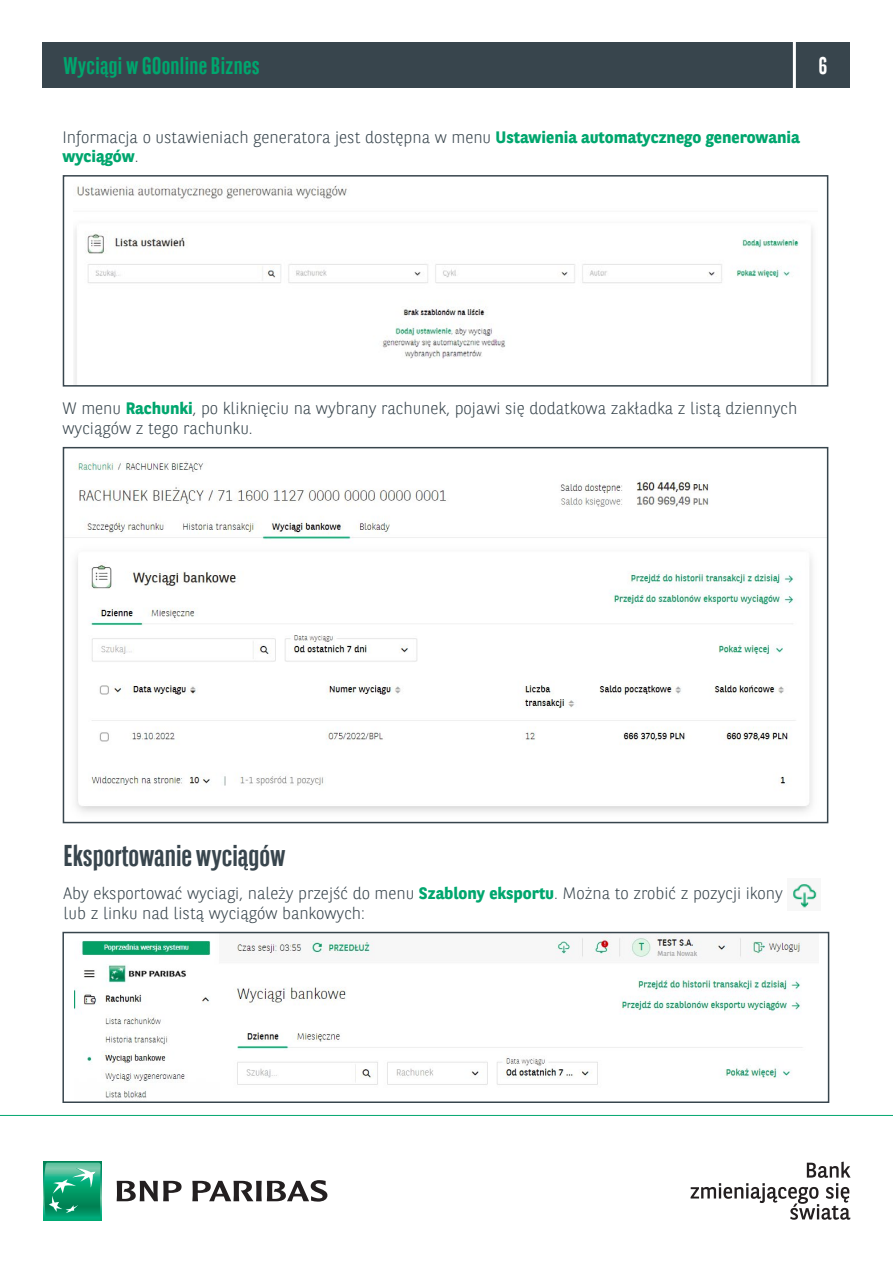
<style>
.page{position:relative;width:893px;height:1263px;background:#fff}
.page>*{position:absolute;margin:0;border:0;box-sizing:border-box;transform-origin:0 0}
.TYTUŁY_SEKCJI{font:700 30px "BNPP Sans Condensed";color:#38454d}
.t1{font:700 24px "BNPP Sans Condensed";letter-spacing:.015em;color:#00a66e}
.t2{font:700 24px "BNPP Sans Condensed";color:#fff}
.TEXT_BASIC{font:300 16.5px/19.5px "BNPP Sans";color:#38454d}
.s1{font-weight:700;color:#00a66e}
</style>
<div class="page">
<svg style="left:691px;top:1161px;width:160px;height:59px"></svg>
<svg style="left:117px;top:1181px;width:65px;height:20px"></svg>
<svg style="left:192px;top:1180px;width:135px;height:21px"></svg>
<svg style="left:43px;top:1161px;width:59px;height:59px"></svg>
<svg style="left:44px;top:1163px;width:57px;height:55px;background:#2dab82"></svg>
<hr style="left:0;top:1115px;width:893px;height:1px;background:#00a66e">
<div style="left:43px;top:43px;width:807px;height:45px;background:#38454d"></div>
<hr style="left:793px;top:41px;width:3px;height:48px;background:#fff">
<img style="left:74px;top:185px;width:739px;height:199px">
<div style="left:63px;top:175px;width:765px;height:212px;border:2px solid #38454d"></div>
<img style="left:66px;top:461px;width:759px;height:351px">
<div style="left:63px;top:447px;width:765px;height:376px;border:2px solid #38454d"></div>
<img style="left:792px;top:884px;width:25px;height:24px">
<img style="left:74px;top:935px;width:729px;height:163px">
<div style="left:62px;top:932px;width:767px;height:171px;border:2px solid #38454d"></div>
<h2 class="t1" style="left:64px;top:52px;width:198px">Wyciągi w GOonline Biznes</h2>
<h2 class="t2" style="left:819px;top:52px;width:10px">6</h2>
<p class="TEXT_BASIC" style="left:62px;top:126px;width:739px">Informacja o ustawieniach generatora jest dostępna w menu <span class="s1">Ustawienia automatycznego generowania wyciągów</span>.</p>
<p class="TEXT_BASIC" style="left:62px;top:398px;width:736px">W menu <span class="s1">Rachunki</span>, po kliknięciu na wybrany rachunek, pojawi się dodatkowa zakładka z listą dziennych wyciągów z tego rachunku.</p>
<p class="TYTUŁY_SEKCJI" style="left:64px;top:838px;width:223px">Eksportowanie wyciągów</p>
<p class="TEXT_BASIC" style="left:64px;top:883px;width:721px">Aby eksportować wyciagi, należy przejść do menu <span class="s1">Szablony eksportu</span>. Można to zrobić z pozycji ikony lub z linku nad listą wyciągów bankowych:</p>
</div>
